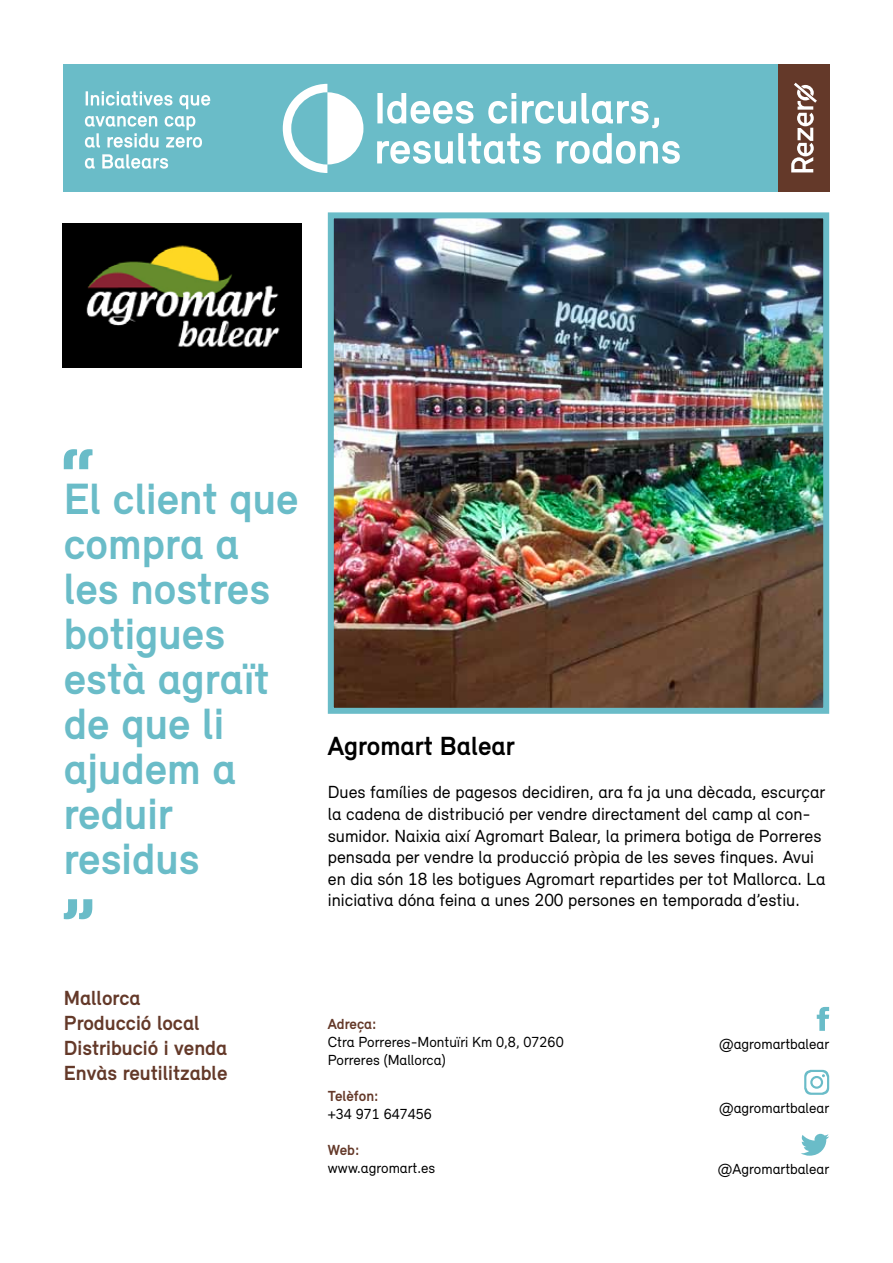
<style>
.page{position:relative;width:893px;height:1263px;background:#fff}
.page>*{position:absolute;margin:0;border:0;box-sizing:border-box;transform-origin:0 0}
.t1{font:700 45px/45px "Relevant";color:#6abcc8}
.t2{font:700 27px "Relevant";color:#000}
.t3{font:700 21px/25.2px "Relevant";color:#643929}
.t4{font:18px/21.6px "Relevant";color:#000}
.t5{font:15px/18px "Relevant";color:#000}
.t6{font:700 15px "Relevant";color:#643929}
</style>
<div class="page">
<div style="left:63px;top:64px;width:767px;height:127px;background:#6abcc8"></div>
<img style="left:63px;top:223px;width:239px;height:145px">
<svg style="left:64px;top:449px;width:29px;height:20px"></svg>
<svg style="left:64px;top:899px;width:28px;height:20px"></svg>
<img style="left:335px;top:219px;width:487px;height:488px">
<div style="left:328px;top:212px;width:501px;height:502px;border:6px solid #6abcc8"></div>
<div style="left:779px;top:64px;width:51px;height:127px;background:#643929"></div>
<svg style="left:791px;top:83px;width:26px;height:89px"></svg>
<svg style="left:85px;top:154px;width:83px;height:15px"></svg>
<svg style="left:85px;top:116px;width:117px;height:32px"></svg>
<svg style="left:86px;top:91px;width:124px;height:18px"></svg>
<svg style="left:377px;top:93px;width:303px;height:71px"></svg>
<svg style="left:283px;top:84px;width:80px;height:89px"></svg>
<svg style="left:817px;top:1007px;width:12px;height:24px"></svg>
<svg style="left:804px;top:1070px;width:25px;height:25px"></svg>
<svg style="left:801px;top:1134px;width:28px;height:22px"></svg>
<h1 class="t1" style="left:64px;top:476px;width:236px">El client que compra a les nostres botigues està agraït de que li ajudem a reduir residus</h1>
<h2 class="t2" style="left:328px;top:729px;width:189px">Agromart Balear</h2>
<p class="t4" style="left:328px;top:781px;width:499px">Dues famílies de pagesos decidiren, ara fa ja una dècada, escurçar la cadena de distribució per vendre directament del camp al con&shy;sumidor. Naixia així Agromart Balear, la primera botiga de Porreres pensada per vendre la producció pròpia de les seves finques. Avui en dia són 18 les botigues Agromart repartides per tot Mallorca. La iniciativa dóna feina a unes 200 persones en temporada d’estiu.</p>
<p class="t3" style="left:64px;top:985px;width:165px">Mallorca<br>Producció local<br>Distribució i venda<br>Envàs reutilitzable</p>
<p class="t6" style="left:328px;top:1015px;width:50px">Adreça:</p>
<p class="t5" style="left:328px;top:1033px;width:237px">Ctra Porreres-Montuïri Km 0,8, 07260<br>Porreres (Mallorca)</p>
<p class="t6" style="left:328px;top:1087px;width:52px">Telèfon:</p>
<p class="t5" style="left:328px;top:1105px;width:106px">+34 971 647456</p>
<p class="t6" style="left:328px;top:1141px;width:33px">Web:</p>
<p class="t5" style="left:328px;top:1159px;width:109px">www.agromart.es</p>
<p class="t5" style="left:719px;top:1035px;width:112px">@agromartbalear</p>
<p class="t5" style="left:719px;top:1099px;width:112px">@agromartbalear</p>
<p class="t5" style="left:718px;top:1160px;width:113px">@Agromartbalear</p>
</div>
